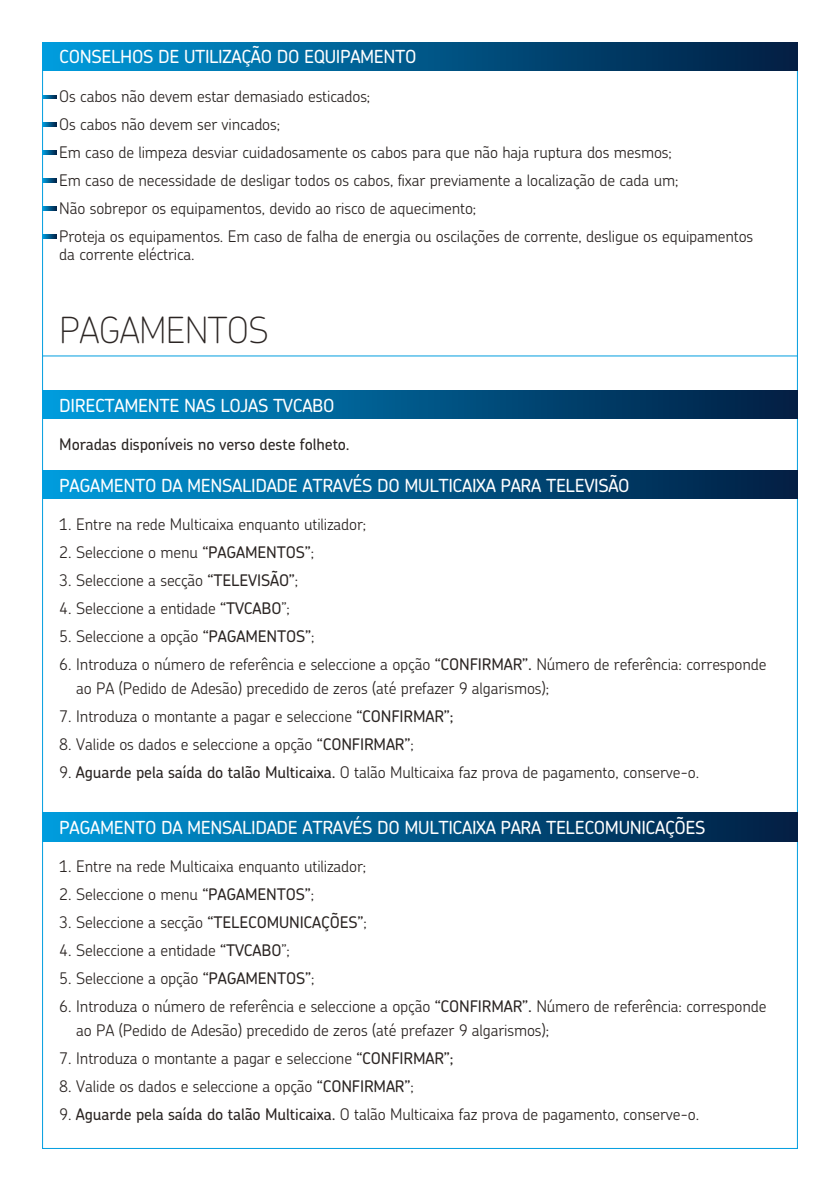
<style>
.page{position:relative;width:840px;height:1191px;background:#fff}
.page>*{position:absolute;margin:0;border:0;box-sizing:border-box;transform-origin:0 0}
.t1{font:100 36px "Chevin";letter-spacing:-.02em;color:#2b2523}
.t2{font:500 18px "Chevin";letter-spacing:-.02em;color:#fff}
.t3{font:300 16px/28px "Chevin";letter-spacing:-.01em;color:#2b2523}
.t4{font:500 16px "Chevin";letter-spacing:-.01em;color:#2b2523}
.s1{font-weight:500}
</style>
<div class="page">
<div style="left:43px;top:43px;width:754px;height:28px;background:linear-gradient(to right,#0099d9,#011b3e)"></div>
<hr style="left:43px;top:355px;width:754px;height:1px;background:#009ddf">
<div style="left:43px;top:390px;width:754px;height:29px;background:linear-gradient(to right,#0099d9,#011b3e)"></div>
<div style="left:43px;top:470px;width:754px;height:28px;background:linear-gradient(to right,#0099d9,#011b3e)"></div>
<div style="left:43px;top:812px;width:754px;height:29px;background:linear-gradient(to right,#0099d9,#011b3e)"></div>
<svg style="left:43px;top:95px;width:14px;height:4px"></svg>
<svg style="left:43px;top:123px;width:14px;height:4px"></svg>
<svg style="left:43px;top:151px;width:14px;height:4px"></svg>
<svg style="left:43px;top:179px;width:14px;height:3px"></svg>
<svg style="left:43px;top:206px;width:14px;height:4px"></svg>
<svg style="left:43px;top:234px;width:14px;height:4px"></svg>
<p class="t2" style="left:59px;top:45px;width:358px">CONSELHOS DE UTILIZAÇÃO DO EQUIPAMENTO</p>
<p class="t3" style="left:59px;top:82px;width:695px">Os cabos não devem estar demasiado esticados;<br>Os cabos não devem ser vincados;<br>Em caso de limpeza desviar cuidadosamente os cabos para que não haja ruptura dos mesmos;<br>Em caso de necessidade de desligar todos os cabos, fixar previamente a localização de cada um;<br>Não sobrepor os equipamentos, devido ao risco de aquecimento;<br>Proteja os equipamentos. Em caso de falha de energia ou oscilações de corrente, desligue os equipamentos</p>
<p class="t3" style="left:59px;top:240px;width:137px">da corrente eléctrica.</p>
<h1 class="t1" style="left:59px;top:307px;width:211px">PAGAMENTOS</h1>
<p class="t2" style="left:59px;top:394px;width:277px">DIRECTAMENTE NAS LOJAS TVCABO</p>
<p class="t4" style="left:59px;top:434px;width:292px">Moradas disponíveis no verso deste folheto.</p>
<p class="t2" style="left:59px;top:474px;width:571px">PAGAMENTO DA MENSALIDADE ATRAVÉS DO MULTICAIXA PARA TELEVISÃO</p>
<p class="t3" style="left:59px;top:510px;width:308px">1. Entre na rede Multicaixa enquanto utilizador;</p>
<p class="t3" style="left:59px;top:538px;width:256px">2. Seleccione o menu <span class="s1">“PAGAMENTOS”</span>;</p>
<p class="t3" style="left:59px;top:566px;width:240px">3. Seleccione a secção <span class="s1">“TELEVISÃO”</span>;</p>
<p class="t3" style="left:59px;top:594px;width:232px">4. Seleccione a entidade <span class="s1">“TVCABO</span>”;</p>
<p class="t3" style="left:59px;top:622px;width:257px">5. Seleccione a opção <span class="s1">“PAGAMENTOS”</span>;</p>
<p class="t3" style="left:76px;top:652px;width:691px;line-height:24px;text-indent:-17px">6. Introduza o número de referência e seleccione a opção <span class="s1">“CONFIRMAR”.</span> Número de referência: corresponde ao PA (Pedido de Adesão) precedido de zeros (até prefazer 9 algarismos);</p>
<p class="t3" style="left:59px;top:702px;width:396px">7. Introduza o montante a pagar e seleccione <span class="s1">“CONFIRMAR”;</span></p>
<p class="t3" style="left:59px;top:730px;width:356px">8. Valide os dados e seleccione a opção <span class="s1">“CONFIRMAR”</span>;</p>
<p class="t3" style="left:59px;top:758px;width:641px">9. <span class="s1">Aguarde pela saída do talão Multicaixa.</span> O talão Multicaixa faz prova de pagamento, conserve-o.</p>
<p class="t2" style="left:59px;top:816px;width:647px">PAGAMENTO DA MENSALIDADE ATRAVÉS DO MULTICAIXA PARA TELECOMUNICAÇÕES</p>
<p class="t3" style="left:59px;top:852px;width:308px">1. Entre na rede Multicaixa enquanto utilizador;</p>
<p class="t3" style="left:59px;top:880px;width:256px">2. Seleccione o menu <span class="s1">“PAGAMENTOS”</span>;</p>
<p class="t3" style="left:59px;top:908px;width:309px">3. Seleccione a secção <span class="s1">“TELECOMUNICAÇÕES”</span>;</p>
<p class="t3" style="left:59px;top:936px;width:232px">4. Seleccione a entidade <span class="s1">“TVCABO</span>”;</p>
<p class="t3" style="left:59px;top:964px;width:257px">5. Seleccione a opção <span class="s1">“PAGAMENTOS”</span>;</p>
<p class="t3" style="left:76px;top:994px;width:691px;line-height:24px;text-indent:-17px">6. Introduza o número de referência e seleccione a opção <span class="s1">“CONFIRMAR”.</span> Número de referência: corresponde ao PA (Pedido de Adesão) precedido de zeros (até prefazer 9 algarismos);</p>
<p class="t3" style="left:59px;top:1044px;width:396px">7. Introduza o montante a pagar e seleccione <span class="s1">“CONFIRMAR”;</span></p>
<p class="t3" style="left:59px;top:1072px;width:356px">8. Valide os dados e seleccione a opção <span class="s1">“CONFIRMAR”</span>;</p>
<p class="t3" style="left:59px;top:1100px;width:641px">9. <span class="s1">Aguarde pela saída do talão Multicaixa.</span> O talão Multicaixa faz prova de pagamento, conserve-o.</p>
</div>
